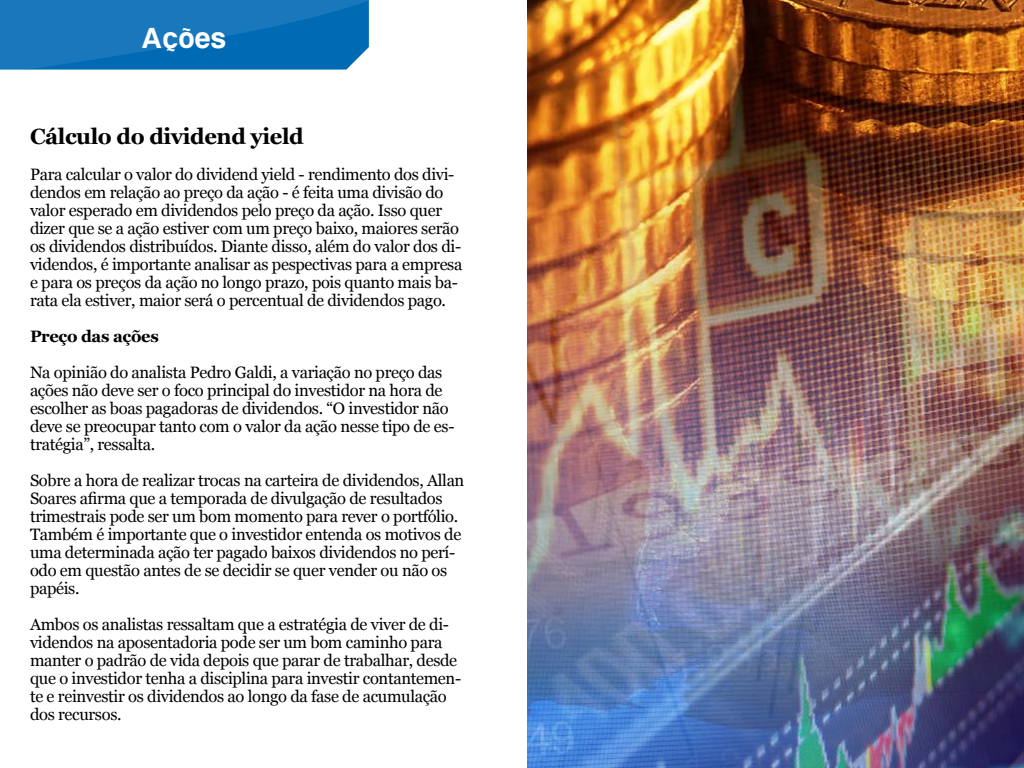
<style>
.page{position:relative;width:1024px;height:768px;background:#fff}
.page>*{position:absolute;margin:0;border:0;box-sizing:border-box;transform-origin:0 0}
.t1{font:30px "Harabara";letter-spacing:.05em;color:#fff}
.t2{font:700 22px "Georgia";letter-spacing:-.02em;color:#000}
.t3{font:16.5px/18px "Georgia";letter-spacing:-.02em;color:#000}
.t4{font:700 16.5px "Georgia";color:#000}
</style>
<div class="page">
<img style="left:527px;top:0;width:497px;height:768px">
<svg style="left:0;top:0;width:369px;height:70px;background:#1274b9"></svg>
<h1 class="t1" style="left:142px;top:22px;width:86px">Ações</h1>
<h2 class="t2" style="left:30px;top:120px;width:275px">Cálculo do dividend yield</h2>
<p class="t3" style="left:30px;top:165px;width:434px">Para calcular o valor do dividend yield - rendimento dos divi&shy;dendos em relação ao preço da ação - é feita uma divisão do valor esperado em dividendos pelo preço da ação. Isso quer dizer que se a ação estiver com um preço baixo, maiores serão os dividendos distribuídos. Diante disso, além do valor dos di&shy;videndos, é importante analisar as pespectivas para a empresa e para os preços da ação no longo prazo, pois quanto mais ba&shy;rata ela estiver, maior será o percentual de dividendos pago.</p>
<p class="t4" style="left:30px;top:324px;width:130px">Preço das ações</p>
<p class="t3" style="left:30px;top:363px;width:426px">Na opinião do analista Pedro Galdi, a variação no preço das ações não deve ser o foco principal do investidor na hora de escolher as boas pagadoras de dividendos. “O investidor não deve se preocupar tanto com o valor da ação nesse tipo de es&shy;tratégia”, ressalta.</p>
<p class="t3" style="left:30px;top:471px;width:436px">Sobre a hora de realizar trocas na carteira de dividendos, Allan Soares afirma que a temporada de divulgação de resultados trimestrais pode ser um bom momento para rever o portfólio.<br>Também é importante que o investidor entenda os motivos de uma determinada ação ter pagado baixos dividendos no perí&shy;odo em questão antes de se decidir se quer vender ou não os papéis.</p>
<p class="t3" style="left:30px;top:615px;width:433px">Ambos os analistas ressaltam que a estratégia de viver de di&shy;videndos na aposentadoria pode ser um bom caminho para manter o padrão de vida depois que parar de trabalhar, desde que o investidor tenha a disciplina para investir contantemen&shy;te e reinvestir os dividendos ao longo da fase de acumulação dos recursos.</p>
</div>
